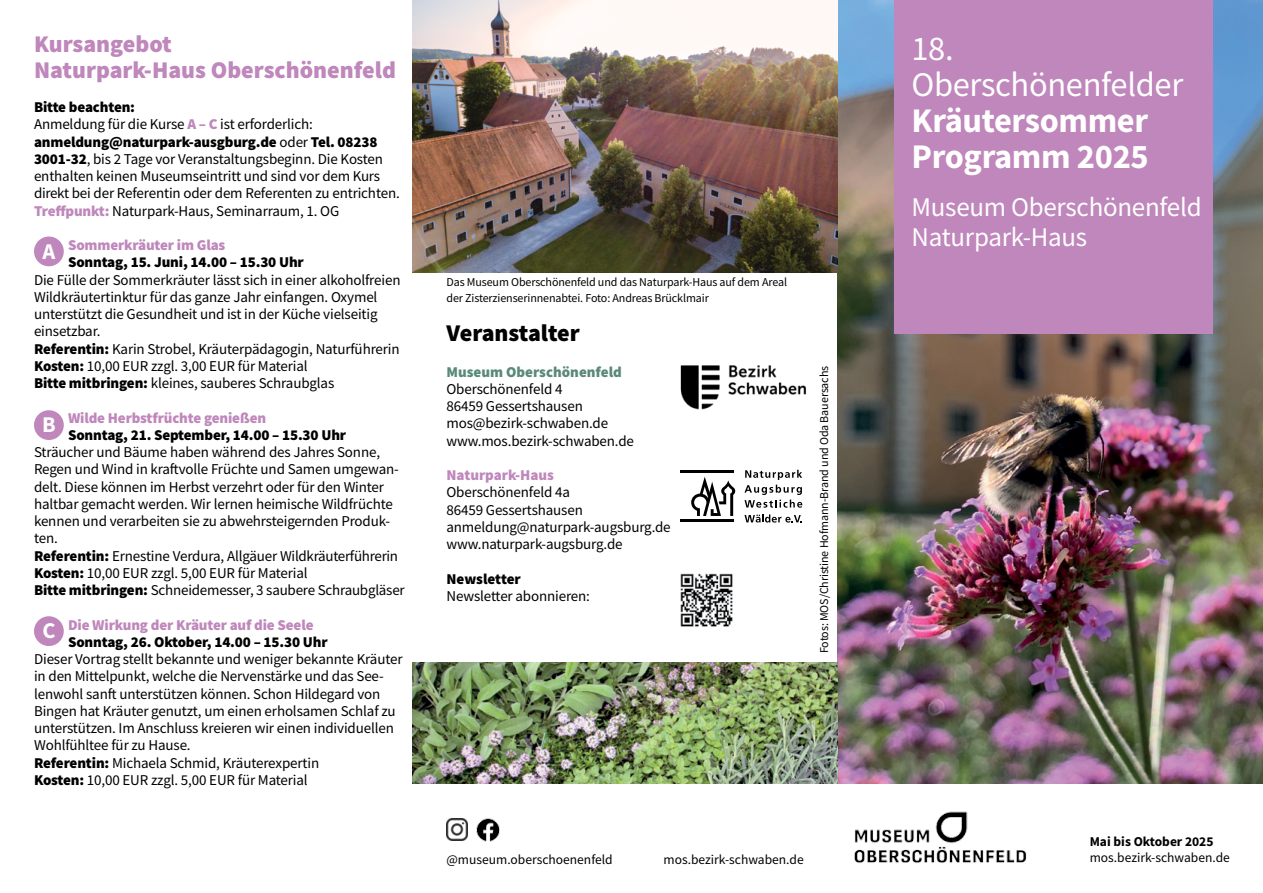
<style>
.page{position:relative;width:1263px;height:893px;background:#fff}
.page>*{position:absolute;margin:0;border:0;box-sizing:border-box;transform-origin:0 0}
.t1{font:700 34.5px/36px "Source Sans Pro";letter-spacing:-.01em;color:#fff}
.t2{font:34.5px/36px "Source Sans Pro";letter-spacing:-.01em;color:#fff}
.t3{font:27px/30px "Source Sans Pro";letter-spacing:-.01em;color:#fff}
.t4{font:900 24px/25.5px "Source Sans Pro";color:#bf87bb}
.t5{font:900 24px "Source Sans Pro";color:#000}
.t6{font:700 22.5px "Source Sans Pro";color:#fff}
.t7{font:15px/17.2px "Source Sans Pro";letter-spacing:-.01em;color:#000}
.t8{font:900 15px "Source Sans Pro";letter-spacing:-.01em;color:#000}
.t9{font:900 15px "Source Sans Pro";letter-spacing:-.01em;color:#bf87bb}
.t10{font:900 15px "Source Sans Pro";color:#59897a}
.t11{font:13.5px "Source Sans Pro";color:#000}
.t12{font:700 13.5px "Source Sans Pro";color:#000}
.t13{font:12px/16.5px "Source Sans Pro";letter-spacing:-.01em;color:#000}
.s1{font-weight:900}
.s2{font-weight:900;color:#bf87bb}
</style>
<div class="page">
<img style="left:838px;top:0;width:425px;height:783px">
<div style="left:894px;top:0;width:319px;height:333px;background:#bf87bb"></div>
<img style="left:825px;top:763px;width:225px;height:100px">
<img style="left:680px;top:365px;width:126px;height:45px">
<hr style="left:680px;top:519px;width:54px;height:3px;background:#000">
<hr style="left:680px;top:470px;width:54px;height:3px;background:#000">
<svg style="left:691px;top:477px;width:45px;height:39px"></svg>
<svg style="left:744px;top:470px;width:58px;height:38px"></svg>
<svg style="left:744px;top:514px;width:58px;height:9px"></svg>
<img style="left:412px;top:0;width:426px;height:273px">
<div style="left:34px;top:237px;width:30px;height:29px;background:#bf87bb;border-radius:50%"></div>
<div style="left:34px;top:410px;width:30px;height:30px;background:#bf87bb;border-radius:50%"></div>
<div style="left:34px;top:616px;width:30px;height:30px;background:#bf87bb;border-radius:50%"></div>
<img style="left:680px;top:573px;width:53px;height:54px">
<img style="left:412px;top:663px;width:426px;height:120px">
<img style="left:446px;top:819px;width:22px;height:22px">
<img style="left:476px;top:818px;width:24px;height:23px">
<h3 class="t4" style="left:34px;top:31px;width:363px">Kursangebot<br>Naturpark-Haus Oberschönenfeld</h3>
<p class="t7" style="left:34px;top:98px;width:367px"><span class="s1">Bitte beachten:<br></span>Anmeldung für die Kurse <span class="s2">A – C</span> ist erforderlich: <span class="s1">anmeldung@naturpark-ausgburg.de</span> oder <span class="s1">Tel. 08238<br>3001-32</span>, bis 2 Tage vor Veranstaltungsbeginn. Die Kosten enthalten keinen Museumseintritt und sind vor dem Kurs direkt bei der Referentin oder dem Referenten zu entrichten.<br><span class="s2">Treffpunkt:</span> Naturpark-Haus, Seminarraum, 1. OG</p>
<p class="t9" style="left:68px;top:235px;width:159px">Sommerkräuter im Glas</p>
<p class="t8" style="left:68px;top:252px;width:237px">Sonntag, 15. Juni, 14.00 – 15.30 Uhr</p>
<p class="t7" style="left:34px;top:271px;width:368px">Die Fülle der Sommerkräuter lässt sich in einer alkoholfreien Wildkräutertinktur für das ganze Jahr einfangen. Oxymel unterstützt die Gesundheit und ist in der Küche vielseitig einsetzbar.<br><span class="s1">Referentin:</span> Karin Strobel, Kräuterpädagogin, Naturführerin <span class="s1">Kosten:</span> 10,00 EUR zzgl. 3,00 EUR für Material<br><span class="s1">Bitte mitbringen:</span> kleines, sauberes Schraubglas</p>
<p class="t9" style="left:68px;top:407px;width:200px">Wilde Herbstfrüchte genießen</p>
<p class="t8" style="left:68px;top:424px;width:280px">Sonntag, 21. September, 14.00 – 15.30 Uhr</p>
<p class="t7" style="left:34px;top:443px;width:372px">Sträucher und Bäume haben während des Jahres Sonne, Regen und Wind in kraftvolle Früchte und Samen umgewan&shy;delt. Diese können im Herbst verzehrt oder für den Winter haltbar gemacht werden. Wir lernen heimische Wildfrüchte kennen und verarbeiten sie zu abwehrsteigernden Produk&shy;ten.<br><span class="s1">Referentin:</span> Ernestine Verdura, Allgäuer Wildkräuterführerin <span class="s1">Kosten:</span> 10,00 EUR zzgl. 5,00 EUR für Material<br><span class="s1">Bitte mitbringen:</span> Schneidemesser, 3 saubere Schraubgläser</p>
<p class="t9" style="left:68px;top:614px;width:247px">Die Wirkung der Kräuter auf die Seele</p>
<p class="t8" style="left:68px;top:631px;width:261px">Sonntag, 26. Oktober, 14.00 – 15.30 Uhr</p>
<p class="t7" style="left:34px;top:650px;width:370px">Dieser Vortrag stellt bekannte und weniger bekannte Kräuter in den Mittelpunkt, welche die Nervenstärke und das See&shy;lenwohl sanft unterstützen können. Schon Hildegard von Bingen hat Kräuter genutzt, um einen erholsamen Schlaf zu unterstützen. Im Anschluss kreieren wir einen individuellen Wohlfühltee für zu Hause.<br><span class="s1">Referentin:</span> Michaela Schmid, Kräuterexpertin<br><span class="s1">Kosten:</span> 10,00 EUR zzgl. 5,00 EUR für Material</p>
<h3 class="t6" style="left:42px;top:236px;width:14px">A</h3>
<h3 class="t6" style="left:42px;top:410px;width:15px">B</h3>
<h3 class="t6" style="left:42px;top:616px;width:15px">C</h3>
<p class="t13" style="left:446px;top:273px;width:342px">Das Museum Oberschönenfeld und das Naturpark-Haus auf dem Areal der Zisterzienserinnenabtei. Foto: Andreas Brücklmair</p>
<h3 class="t5" style="left:446px;top:317px;width:135px">Veranstalter</h3>
<p class="t10" style="left:446px;top:361px;width:177px">Museum Oberschönenfeld</p>
<p class="t7" style="left:446px;top:380px;width:189px">Oberschönenfeld 4<br>86459 Gessertshausen mos@bezirk-schwaben.de www.mos.bezirk-schwaben.de</p>
<p class="t9" style="left:446px;top:465px;width:109px">Naturpark-Haus</p>
<p class="t7" style="left:446px;top:484px;width:226px">Oberschönenfeld 4a<br>86459 Gessertshausen anmeldung@naturpark-augsburg.de www.naturpark-augsburg.de</p>
<p class="t8" style="left:446px;top:568px;width:76px">Newsletter</p>
<p class="t7" style="left:446px;top:587px;width:145px">Newsletter abonnieren:</p>
<p class="t13" style="left:816px;top:653px;width:289px;rotate:-90deg">Fotos: MOS/Christine Hofmann-Brand und Oda Bauersachs</p>
<h1 class="t2" style="left:911px;top:30px;width:273px">18.<br>Oberschönenfelder</h1>
<h1 class="t1" style="left:911px;top:102px;width:239px">Kräutersommer<br>Programm 2025</h1>
<h2 class="t3" style="left:911px;top:192px;width:292px">Museum Oberschönenfeld<br>Naturpark-Haus</h2>
<p class="t12" style="left:1090px;top:832px;width:125px">Mai bis Oktober 2025</p>
<p class="t11" style="left:446px;top:851px;width:168px">@museum.oberschoenenfeld</p>
<p class="t11" style="left:663px;top:851px;width:142px">mos.bezirk-schwaben.de</p>
<p class="t11" style="left:1090px;top:849px;width:142px">mos.bezirk-schwaben.de</p>
</div>
